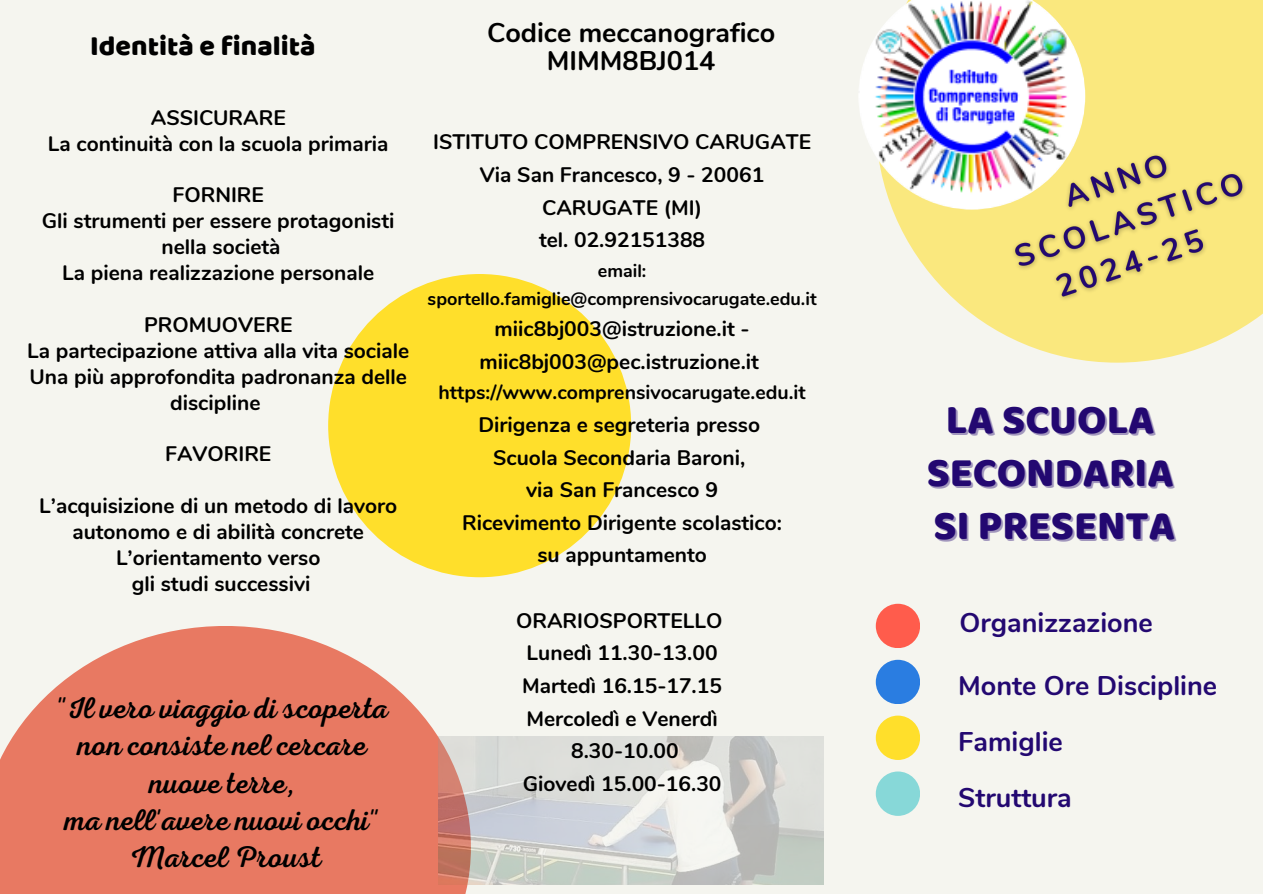
<style>
.page{position:relative;width:1263px;height:894px;background:#fff}
.page>*{position:absolute;margin:0;border:0;box-sizing:border-box;transform-origin:0 0}
.t1{font:42px "Baloo";color:#230871}
.t2{font:30.15px "RTL Adam Script Regular";color:#000}
.t3{font:28.35px "Baloo";color:#000}
.t4{font:700 27px "Nunito";color:#230871}
.t5{font:700 27px "Nunito";color:#000}
.t6{font:700 21px/25.8px "Nunito";color:#000;text-align:center}
.t7{font:700 19.5px "Nunito";color:#000}
.t8{font:700 18px/28px "Nunito";color:#000;text-align:center}
</style>
<div class="page">
<div style="left:0;top:0;width:1263px;height:893px;background:#f5f5ef"></div>
<svg style="left:0;top:626px;width:471px;height:267px;fill:#e87962"></svg>
<div style="left:328px;top:274px;width:303px;height:303px;background:#ffdf2b;border-radius:50%"></div>
<div style="left:876px;top:0;width:387px;height:362px;background:#fae87e"></div>
<img style="left:859px;top:0;width:226px;height:117px">
<div style="left:876px;top:603px;width:44px;height:45px;background:#ff5c4c;border-radius:50%"></div>
<div style="left:876px;top:659px;width:44px;height:45px;background:#2a7de1;border-radius:50%"></div>
<div style="left:876px;top:715px;width:44px;height:44px;background:#ffdf2b;border-radius:50%"></div>
<div style="left:876px;top:771px;width:44px;height:44px;background:#87d8d8;border-radius:50%"></div>
<img style="left:439px;top:736px;width:384px;height:147px">
<img style="left:861px;top:117px;width:402px;height:246px">
<p class="t3" style="left:90px;top:28px;width:227px">Identità e finalità</p>
<p class="t6" style="left:151px;top:105px;width:136px">ASSICURARE</p>
<p class="t6" style="left:48px;top:131px;width:342px">La continuità con la scuola primaria</p>
<p class="t6" style="left:173px;top:182px;width:93px">FORNIRE</p>
<p class="t6" style="left:42px;top:208px;width:354px">Gli strumenti per essere protagonisti</p>
<p class="t6" style="left:162px;top:234px;width:121px">nella società</p>
<p class="t6" style="left:62px;top:260px;width:314px">La piena realizzazione personale</p>
<p class="t6" style="left:144px;top:312px;width:150px">PROMUOVERE</p>
<p class="t6" style="left:27px;top:338px;width:384px">La partecipazione attiva alla vita sociale</p>
<p class="t6" style="left:30px;top:364px;width:379px">Una più approfondita padronanza delle discipline</p>
<p class="t6" style="left:165px;top:441px;width:108px">FAVORIRE</p>
<p class="t6" style="left:39px;top:493px;width:360px">L’acquisizione di un metodo di lavoro autonomo e di abilità concrete</p>
<p class="t6" style="left:116px;top:545px;width:206px">L’orientamento verso</p>
<p class="t6" style="left:132px;top:570px;width:180px">gli studi successivi</p>
<p class="t2" style="left:57px;top:690px;width:333px">"Il vero viaggio di scoperta</p>
<p class="t2" style="left:78px;top:728px;width:291px">non consiste nel cercare</p>
<p class="t2" style="left:150px;top:765px;width:147px">nuove terre,</p>
<p class="t2" style="left:65px;top:802px;width:317px">ma nell'avere nuovi occhi"</p>
<p class="t2" style="left:130px;top:839px;width:193px">Marcel Proust</p>
<p class="t5" style="left:487px;top:14px;width:290px">Codice meccanografico</p>
<p class="t5" style="left:547px;top:43px;width:170px">MIMM8BJ014</p>
<p class="t6" style="left:433px;top:129px;width:380px">ISTITUTO COMPRENSIVO CARUGATE</p>
<p class="t6" style="left:480px;top:159px;width:286px;line-height:32.5px">Via San Francesco, 9 - 20061<br>CARUGATE (MI)</p>
<p class="t6" style="left:539px;top:227px;width:168px">tel. 02.92151388</p>
<p class="t8" style="left:428px;top:256px;width:390px">email: sportello.famiglie@comprensivocarugate.edu.it</p>
<p class="t6" style="left:479px;top:313px;width:281px;line-height:32.5px">miic8bj003@istruzione.it - miic8bj003@pec.istruzione.it</p>
<p class="t7" style="left:439px;top:379px;width:369px">https://www.comprensivocarugate.edu.it</p>
<p class="t6" style="left:478px;top:412px;width:283px">Dirigenza e segreteria presso</p>
<p class="t6" style="left:493px;top:444px;width:254px">Scuola Secondaria Baroni,</p>
<p class="t6" style="left:526px;top:477px;width:193px">via San Francesco 9</p>
<p class="t6" style="left:462px;top:510px;width:321px">Ricevimento Dirigente scolastico:</p>
<p class="t6" style="left:537px;top:542px;width:171px">su appuntamento</p>
<p class="t6" style="left:516px;top:607px;width:208px">ORARIOSPORTELLO</p>
<p class="t6" style="left:527px;top:640px;width:193px">Lunedì 11.30-13.00</p>
<p class="t6" style="left:522px;top:673px;width:201px">Martedì 16.15-17.15</p>
<p class="t6" style="left:526px;top:705px;width:193px">Mercoledì e Venerdì</p>
<p class="t6" style="left:571px;top:738px;width:109px">8.30-10.00</p>
<p class="t6" style="left:523px;top:770px;width:200px">Giovedì 15.00-16.30</p>
<p class="t1" style="left:946px;top:393px;width:210px">LA SCUOLA</p>
<p class="t1" style="left:927px;top:446px;width:249px">SECONDARIA</p>
<p class="t1" style="left:934px;top:499px;width:243px">SI PRESENTA</p>
<p class="t4" style="left:959px;top:604px;width:195px">Organizzazione</p>
<p class="t4" style="left:958px;top:667px;width:260px">Monte Ore Discipline</p>
<p class="t4" style="left:958px;top:723px;width:106px">Famiglie</p>
<p class="t4" style="left:958px;top:779px;width:115px">Struttura</p>
</div>
